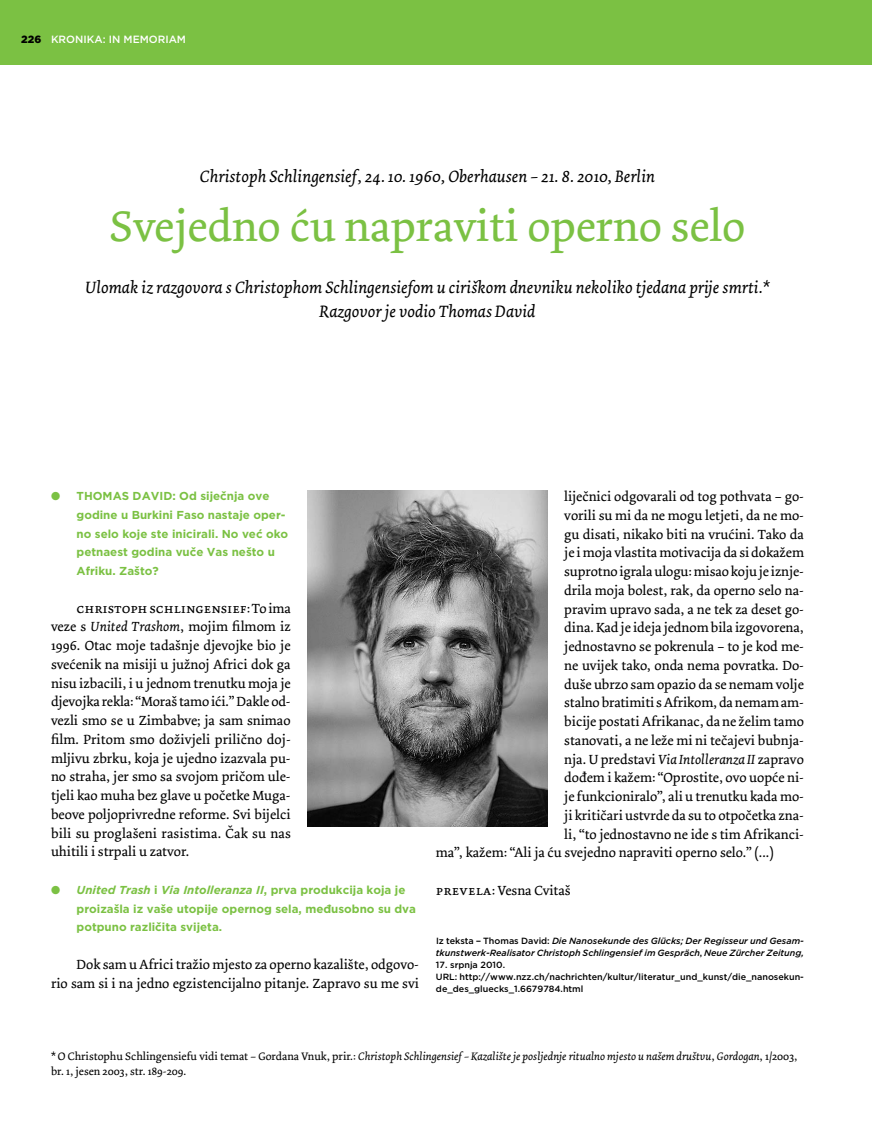
<style>
.page{position:relative;width:872px;height:1127px;background:#fff}
.page>*{position:absolute;margin:0;border:0;box-sizing:border-box;transform-origin:0 0}
.t1{font:45px "Dolly";color:#7bc143}
.t2{font:italic 17.25px/24px "Dolly";color:#000;text-align:center}
.t3{font:13.95px/18.8px "Dolly";color:#000;text-align:justify}
.t4{font:700 11.55px/18.8px "Gotham";color:#7bc143}
.t5{font:11.4px/15px "Dolly";color:#000}
.t6{font:500 10.5px "Gotham";color:#fff}
.t7{font:italic 500 9px/12px "Gotham";color:#000}
.t8{font:500 9px/12px "Gotham";color:#000}
.s1{color:#000}
.s2{font-weight:700;font-style:italic}
.s3{font-style:italic}
.s4{font-style:normal}
</style>
<div class="page">
<div style="left:0;top:0;width:872px;height:64px;background:#7bc143"></div>
<img style="left:308px;top:490px;width:239px;height:336px">
<p class="t6" style="left:21px;top:33px;width:164px"><span class="s1">226</span> Kronika: I n m emoriam</p>
<p class="t2" style="left:200px;top:165px;width:456px">Christoph Schlingensief, 24. 10. 1960, Oberhausen – 21. 8. 2010, Berlin</p>
<h1 class="t1" style="left:110px;top:199px;width:637px">Svejedno ću napraviti operno selo</h1>
<p class="t2" style="left:85px;top:276px;width:686px">Ulomak iz razgovora s Christophom Schlingensiefom u ciriškom dnevniku nekoliko tjedana prije smrti.*<br>Razgovor je vodio Thomas David</p>
<p class="t4" style="left:77px;top:486px;width:213px;text-indent:-26px">● THOMAS DAVID: Od siječnja ove godine u Burkini Faso nastaje oper&shy;no selo koje ste inicirali. No već oko petnaest godina vuče Vas nešto u<br>Afriku. Zašto?</p>
<p class="t3" style="left:51px;top:599px;width:241px;text-indent:26px"><span class="s2">christoph schlingensief:</span> To ima veze s <span class="s3">United Trashom</span>, mojim filmom iz 1996. Otac moje tadašnje djevojke bio je svećenik na misiji u južnoj Africi dok ga nisu izbacili, i u jednom trenutku moja je djevojka rekla: “Moraš tamo ići.” Dakle od&shy;vezli smo se u Zimbabve; ja sam snimao film. Pritom smo doživjeli prilično doj&shy;mljivu zbrku, koja je ujedno izazvala pu&shy;no straha, jer smo sa svojom pričom ule&shy;tjeli kao muha bez glave u početke Muga&shy;beove poljoprivredne reforme. Svi bijelci bili su proglašeni rasistima. Čak su nas uhitili i strpali u zatvor.</p>
<p class="t4" style="left:77px;top:880px;width:341px;text-indent:-26px">● <span class="s3">United Trash</span> i <span class="s3">Via Intolleranza II</span>, prva produkcija koja je proizašla iz vaše utopije opernog sela, međusobno su dva potpuno različita svijeta.</p>
<p class="t3" style="left:51px;top:955px;width:369px;text-align:right">Dok sam u Africi tražio mjesto za operno kazalište, odgovo-<br>rio sam si i na jedno egzistencijalno pitanje. Zapravo su me svi</p>
<p class="t3" style="left:564px;top:487px;width:241px">liječnici odgovarali od tog pothvata – go-</p>
<p class="t3" style="left:564px;top:506px;width:241px">vorili su mi da ne mogu letjeti, da ne mo-</p>
<p class="t3" style="left:564px;top:525px;width:241px">gu disati, nikako biti na vrućini. Tako da</p>
<p class="t3" style="left:564px;top:544px;width:241px">je i moja vlastita motivacija da si dokažem</p>
<p class="t3" style="left:564px;top:562px;width:241px">suprotno igrala ulogu: misao koju je iznje-</p>
<p class="t3" style="left:564px;top:581px;width:241px">drila moja bolest, rak, da operno selo na-</p>
<p class="t3" style="left:564px;top:600px;width:241px">pravim upravo sada, a ne tek za deset go-</p>
<p class="t3" style="left:564px;top:619px;width:241px">dina. Kad je ideja jednom bila izgovorena,</p>
<p class="t3" style="left:564px;top:637px;width:241px">jednostavno se pokrenula – to je kod me-</p>
<p class="t3" style="left:564px;top:656px;width:241px">ne uvijek tako, onda nema povratka. Do-</p>
<p class="t3" style="left:564px;top:675px;width:241px">duše ubrzo sam opazio da se nemam volje</p>
<p class="t3" style="left:564px;top:694px;width:241px">stalno bratimiti s Afrikom, da nemam am-</p>
<p class="t3" style="left:564px;top:712px;width:241px">bicije postati Afrikanac, da ne želim tamo</p>
<p class="t3" style="left:564px;top:731px;width:241px">stanovati, a ne leže mi ni tečajevi bubnja-</p>
<p class="t3" style="left:564px;top:750px;width:241px">nja. U predstavi <span class="s3">Via Intolleranza II</span> zapravo</p>
<p class="t3" style="left:564px;top:769px;width:241px">dođem i kažem: “Oprostite, ovo uopće ni-</p>
<p class="t3" style="left:564px;top:787px;width:241px">je funkcioniralo”, ali u trenutku kada mo-</p>
<p class="t3" style="left:564px;top:806px;width:241px">ji kritičari ustvrde da su to otpočetka zna-</p>
<p class="t3" style="left:564px;top:825px;width:241px">li, “to jednostavno ne ide s tim Afrikanci-</p>
<p class="t3" style="left:436px;top:844px;width:339px">ma”, kažem: “Ali ja ću svejedno napraviti operno selo.” (...)</p>
<p class="t3" style="left:436px;top:881px;width:136px"><span class="s2">prevela:</span> Vesna Cvitaš</p>
<p class="t7" style="left:436px;top:935px;width:369px"><span class="s4">I z teksta — Thomas David:</span> Die Nanosekunde des Glücks; Der Regisseur und Gesam&shy;tkunstwerk-Realisator Christoph Schlingensief im Gespräch<span class="s4">,</span> Neue Zürcher Zeitung,</p>
<p class="t8" style="left:436px;top:959px;width:369px">17. srpnja 2010.<br>URL: http://www.nzz.ch/nachrichten/kultur/literatur_und_kunst/die_nanosekun&shy;de_des_gluecks_1.6679784.html</p>
<p class="t5" style="left:51px;top:1048px;width:748px">* O Christophu Schlingensiefu vidi temat – Gordana Vnuk, prir.: <span class="s3">Christoph Schlingensief – Kazalište je posljednje ritualno mjesto u našem društvu</span>, <span class="s3">Gordogan</span>, 1/2003, br. 1, jesen 2003, str. 189-209.</p>
</div>
